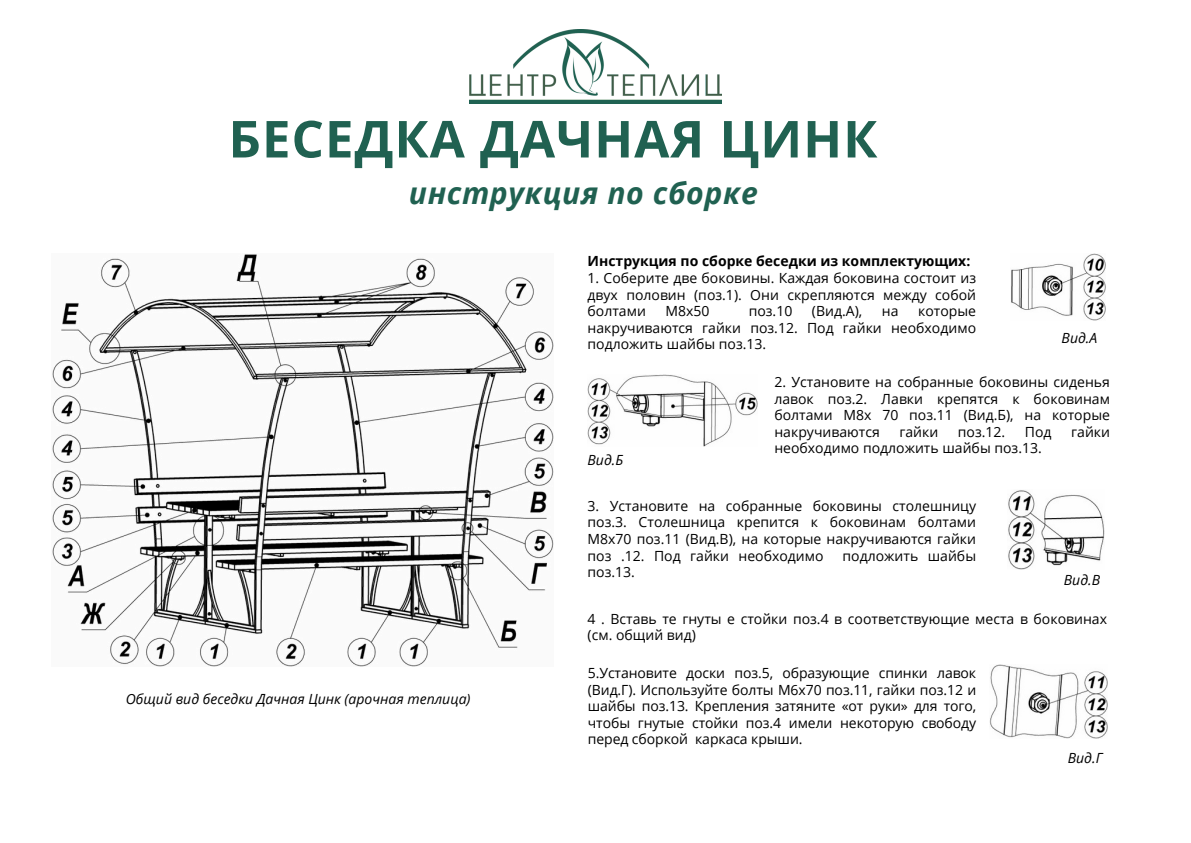
<style>
.page{position:relative;width:1191px;height:843px;background:#fff}
.page>*{position:absolute;margin:0;border:0;box-sizing:border-box;transform-origin:0 0}
.t1{font:700 51px "Open Sans";letter-spacing:.02em;color:#206151}
.t2{font:italic 700 30.2px "Open Sans";letter-spacing:.02em;color:#206151}
.t3{font:14px/16.5px "Open Sans";color:#000;text-align:justify}
.t4{font:italic 14px "Open Sans";color:#000}
.t5{font:700 14px "Open Sans";color:#000}
</style>
<div class="page">
<img style="left:52px;top:254px;width:501px;height:412px">
<img style="left:1011px;top:254px;width:93px;height:66px">
<img style="left:587px;top:374px;width:170px;height:72px">
<img style="left:1008px;top:490px;width:96px;height:79px">
<img style="left:469px;top:29px;width:253px;height:74px">
<img style="left:989px;top:664px;width:117px;height:74px">
<p class="t1" style="left:228px;top:103px;width:650px">БЕСЕДКА ДАЧНАЯ ЦИНК</p>
<p class="t2" style="left:409px;top:172px;width:350px">инструкция по сборке</p>
<p class="t5" style="left:587px;top:251px;width:384px">Инструкция по сборке беседки из комплектующих:</p>
<p class="t3" style="left:587px;top:269px;width:390px">1. Соберите две боковины. Каждая боковина состоит из двух половин (поз.1). Они скрепляются между собой болтами</p>
<p class="t3" style="left:665px;top:302px;width:46px">М8х50</p>
<p class="t3" style="left:748px;top:302px;width:45px">поз.10</p>
<p class="t3" style="left:811px;top:302px;width:52px">(Вид.А),</p>
<p class="t3" style="left:881px;top:302px;width:18px">на</p>
<p class="t3" style="left:587px;top:302px;width:390px;text-indent:330px">которые накручиваются гайки поз.12. Под гайки необходимо подложить шайбы поз.13.</p>
<p class="t4" style="left:1061px;top:328px;width:37px">Вид.А</p>
<p class="t3" style="left:774px;top:373px;width:337px">2. Установите на собранные боковины сиденья лавок поз.2. Лавки крепятся к боковинам болтами М8х 70 поз.11 (Вид.Б), на которые накручиваются</p>
<p class="t3" style="left:899px;top:423px;width:40px">гайки</p>
<p class="t3" style="left:957px;top:423px;width:49px">поз.12.</p>
<p class="t3" style="left:1024px;top:423px;width:28px">Под</p>
<p class="t3" style="left:1071px;top:423px;width:40px">гайки</p>
<p class="t3" style="left:774px;top:439px;width:269px">необходимо подложить шайбы поз.13.</p>
<p class="t4" style="left:587px;top:449px;width:37px">Вид.Б</p>
<p class="t3" style="left:587px;top:497px;width:390px">3. Установите на собранные боковины столешницу поз.3. Столешница крепится к боковинам болтами М8х70 поз.11 (Вид.В), на которые накручиваются гайки поз .12. Под гайки необходимо</p>
<p class="t3" style="left:842px;top:546px;width:135px">подложить шайбы</p>
<p class="t4" style="left:126px;top:688px;width:346px">Общий вид беседки Дачная Цинк (арочная теплица)</p>
<p class="t3" style="left:587px;top:563px;width:49px">поз.13.</p>
<p class="t4" style="left:1063px;top:570px;width:38px">Вид.В</p>
<p class="t3" style="left:587px;top:609px;width:521px">4 . Вставь те гнуты е стойки поз.4 в соответствующие места в боковинах (см. общий вид)</p>
<p class="t3" style="left:587px;top:664px;width:390px">5.Установите доски поз.5, образующие спинки лавок (Вид.Г). Используйте болты М6х70 поз.11, гайки поз.12 и шайбы поз.13. Крепления затяните «от руки» для того, чтобы гнутые стойки поз.4 имели некоторую свободу перед сборкой каркаса крыши.</p>
<p class="t4" style="left:1067px;top:747px;width:36px">Вид.Г</p>
</div>
